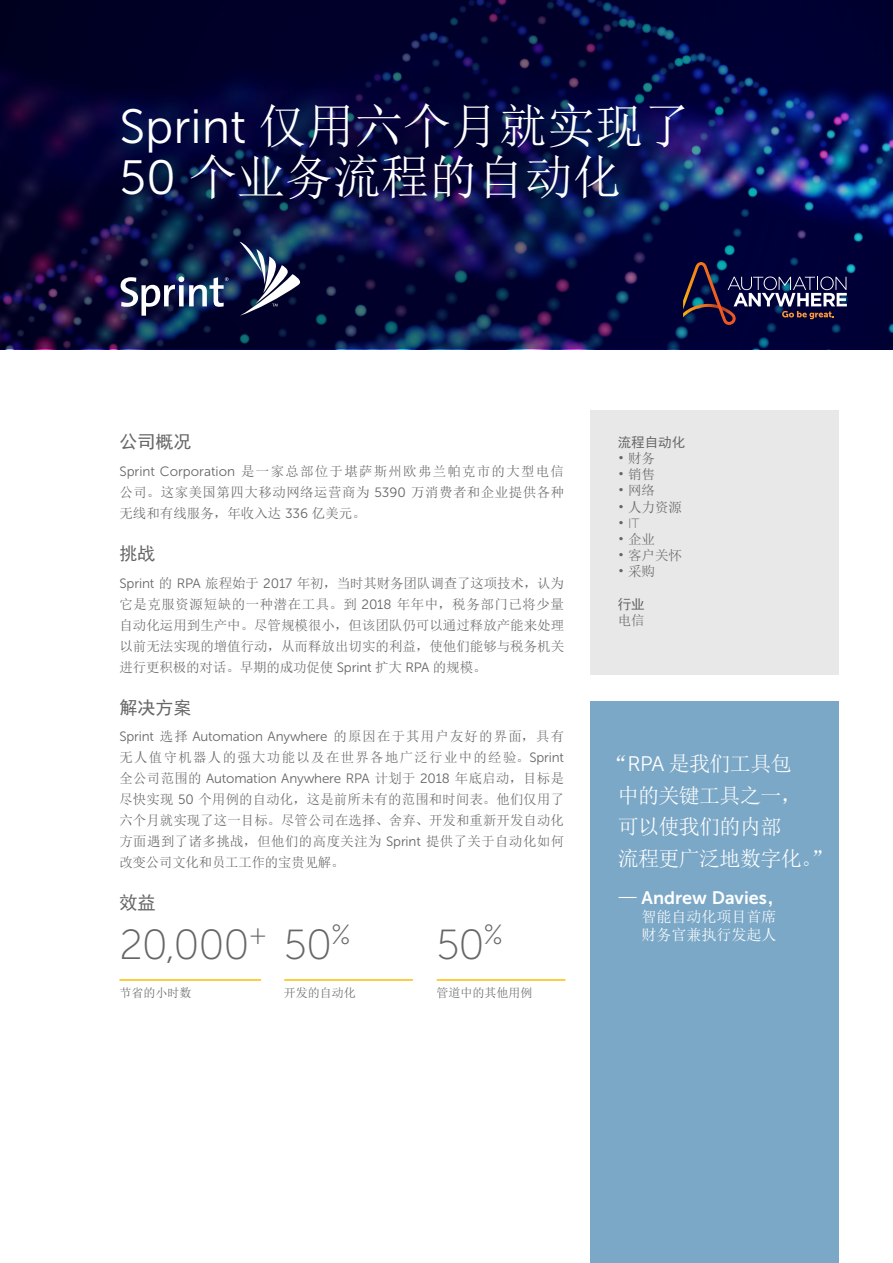
<style>
.page{position:relative;width:893px;height:1263px;background:#fff}
.page>*{position:absolute;margin:0;border:0;box-sizing:border-box;transform-origin:0 0}
.t1{font:48px/51px "Sim Sun";color:#fff}
.t2{font:42px "Museo Sans 100";letter-spacing:-.025em;color:#666}
.Quote__Text{font:21px/31.5px "Sim Sun";letter-spacing:-.03em;color:#fff}
.Quote__Text-2{font:18px "Museo Sans 700";color:#fff}
.Paragraph_Style_1{font:18px "Sim Hei";color:#666}
.Quote__Text-3{font:15px/18px "Sim Sun";color:#fff}
.Paragraph_Style_1-2{font:13.5px/21px "Sim Sun";color:#666;text-align:justify}
.Snap__Text{font:13.5px "Sim Sun";color:#666}
.Snap__Header{font:13.5px "Sim Hei";color:#666}
.Snap__Text-2{font:13.5px "Museo Sans 100";color:#666}
.t3{font:12px "Sim Sun";color:#666}
.s1{font-family:"Museo Sans 300"}
.s2{font-family:"Sim Sun"}
.s3{font-family:"Sim Hei"}
</style>
<div class="page">
<img style="left:0;top:0;width:893px;height:348px">
<div style="left:591px;top:410px;width:248px;height:265px;background:#e8e8e8"></div>
<hr style="left:284px;top:979px;width:129px;height:2px;background:#ffbc03">
<hr style="left:437px;top:979px;width:128px;height:2px;background:#ffbc03">
<hr style="left:119px;top:979px;width:142px;height:2px;background:#ffbc03">
<svg style="left:683px;top:262px;width:163px;height:63px;background:#2b274f"></svg>
<div style="left:591px;top:701px;width:248px;height:562px;background:#7ba8c7"></div>
<svg style="left:239px;top:242px;width:61px;height:74px"></svg>
<svg style="left:121px;top:276px;width:107px;height:40px"></svg>
<p class="t1" style="left:119px;top:100px;width:573px"><span class="s1">Sprint</span> 仅用六个月就实现了<br><span class="s1">50</span> 个业务流程的自动化</p>
<p class="Paragraph_Style_1" style="left:119px;top:433px;width:73px">公司概况</p>
<p class="Paragraph_Style_1-2" style="left:119px;top:461px;width:446px"><span class="s1">Sprint Corporation</span> 是一家总部位于堪萨斯州欧弗兰帕克市的大型电信公司。这家美国第四大移动网络运营商为 <span class="s1">5390</span> 万消费者和企业提供各种无线和有线服务，年收入达 <span class="s1">336</span> 亿美元。</p>
<p class="Paragraph_Style_1" style="left:119px;top:544px;width:37px">挑战</p>
<p class="Paragraph_Style_1-2" style="left:119px;top:572px;width:446px"><span class="s1">Sprint</span> 的 <span class="s1">RPA</span> 旅程始于 <span class="s1">2017</span> 年初，当时其财务团队调查了这项技术，认为它是克服资源短缺的一种潜在工具。到 <span class="s1">2018</span> 年年中，税务部门已将少量自动化运用到生产中。尽管规模很小，但该团队仍可以通过释放产能来处理以前无法实现的增值行动，从而释放出切实的利益，使他们能够与税务机关进行更积极的对话。早期的成功促使 <span class="s1">Sprint</span> 扩大 <span class="s1">RPA</span> 的规模。</p>
<p class="Paragraph_Style_1" style="left:119px;top:698px;width:73px">解决方案</p>
<p class="Paragraph_Style_1-2" style="left:119px;top:726px;width:446px"><span class="s1">Sprint</span> 选择 <span class="s1">Automation Anywhere</span> 的原因在于其用户友好的界面，具有无人值守机器人的强大功能以及在世界各地广泛行业中的经验。<span class="s1">Sprint</span>全公司范围的 <span class="s1">Automation Anywhere RPA</span> 计划于 <span class="s1">2018</span> 年底启动，目标是尽快实现 <span class="s1">50</span> 个用例的自动化，这是前所未有的范围和时间表。他们仅用了六个月就实现了这一目标。尽管公司在选择、舍弃、开发和重新开发自动化方面遇到了诸多挑战，但他们的高度关注为 <span class="s1">Sprint</span> 提供了关于自动化如何改变公司文化和员工工作的宝贵见解。</p>
<p class="Paragraph_Style_1" style="left:119px;top:894px;width:37px">效益</p>
<p class="t2" style="left:119px;top:923px;width:233px">20,000<sup>+</sup> 50<sup>%</sup></p>
<p class="t3" style="left:119px;top:986px;width:73px">节省的小时数</p>
<p class="t2" style="left:436px;top:923px;width:68px">50<sup>%</sup></p>
<p class="t3" style="left:284px;top:986px;width:73px">开发的自动化</p>
<p class="t3" style="left:436px;top:986px;width:97px">管道中的其他用例</p>
<p class="Snap__Header" style="left:618px;top:435px;width:69px">流程自动化</p>
<p class="Snap__Text" style="left:618px;top:451px;width:39px">• 财务</p>
<p class="Snap__Text" style="left:618px;top:468px;width:39px">• 销售</p>
<p class="Snap__Text" style="left:618px;top:484px;width:39px">• 网络</p>
<p class="Snap__Text" style="left:618px;top:500px;width:66px">• 人力资源</p>
<p class="Snap__Text-2" style="left:618px;top:516px;width:23px"><span class="s2">•</span> IT</p>
<p class="Snap__Text" style="left:618px;top:532px;width:39px">• 企业</p>
<p class="Snap__Text" style="left:618px;top:549px;width:66px">• 客户关怀</p>
<p class="Snap__Text" style="left:618px;top:565px;width:39px">• 采购</p>
<p class="Snap__Header" style="left:618px;top:597px;width:28px">行业</p>
<p class="Snap__Text" style="left:618px;top:614px;width:28px">电信</p>
<p class="Quote__Text" style="left:618px;top:748px;width:216px;text-indent:-10px">“<span class="s1">RPA</span> 是我们工具包<br>中的关键工具之一，<br>可以使我们的内部<br>流程更广泛地数字化。”</p>
<p class="Quote__Text-2" style="left:619px;top:888px;width:168px"><span class="s3">—</span> Andrew Davies<span class="s3">，</span></p>
<p class="Quote__Text-3" style="left:642px;top:908px;width:137px">智能自动化项目首席财务官兼执行发起人</p>
</div>
